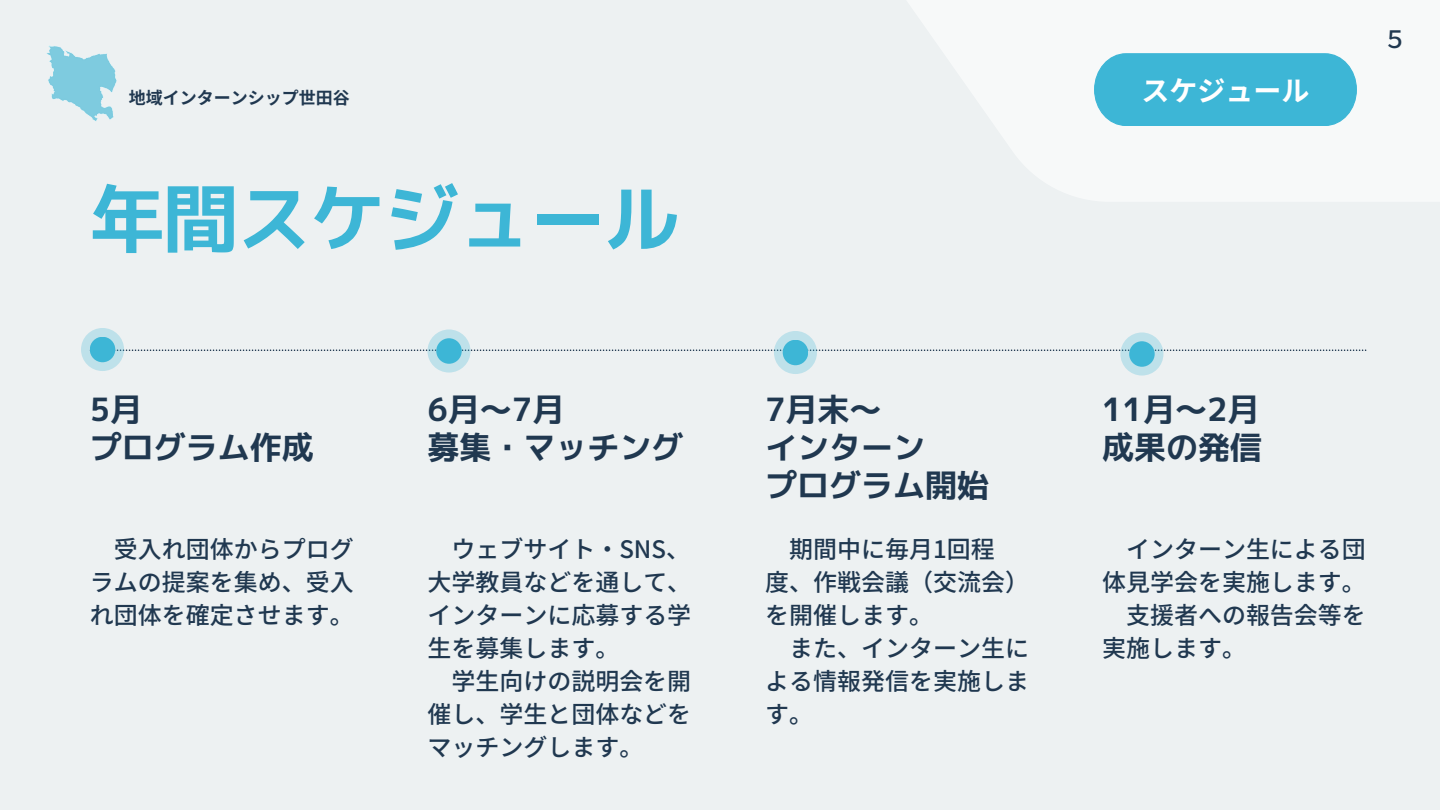
<style>
.page{position:relative;width:1440px;height:810px;background:#edf1f2}
.page>*{position:absolute;margin:0;border:0;box-sizing:border-box;transform-origin:0 0}
.t1{font:75px "mplus 1 p bold";letter-spacing:-.02em;color:#3db6d6}
.t2{font:32px "mplus 1 p bold";color:#203850}
.t3{font:700 28px "Source Han Sans JP";color:#fff}
.t4{font:500 24px/33px "Source Han Sans JP";color:#203850;text-align:justify}
.t5{font:700 17px "Source Han Sans JP";color:#203850}
</style>
<div class="page">
<svg style="left:124px;top:350px;width:1242px;height:1px"></svg>
<svg style="left:81px;top:328px;width:43px;height:43px"></svg>
<div style="left:90px;top:337px;width:25px;height:25px;background:#3db6d6;border-radius:50%"></div>
<svg style="left:427px;top:329px;width:44px;height:44px"></svg>
<div style="left:436px;top:338px;width:26px;height:26px;background:#3db6d6;border-radius:50%"></div>
<svg style="left:774px;top:331px;width:43px;height:43px"></svg>
<div style="left:783px;top:340px;width:25px;height:25px;background:#3db6d6;border-radius:50%"></div>
<svg style="left:1120px;top:332px;width:43px;height:44px"></svg>
<div style="left:1129px;top:341px;width:26px;height:26px;background:#3db6d6;border-radius:50%"></div>
<div style="left:880px;top:0;width:560px;height:202px;background:#f7f9f9"></div>
<div style="left:1094px;top:53px;width:263px;height:73px;background:#3db6d6"></div>
<img style="left:46px;top:45px;width:71px;height:76px">
<p class="t5" style="left:129px;top:85px;width:221px">地域インターンシップ世田谷</p>
<p class="t1" style="left:90px;top:165px;width:591px">年間スケジュール</p>
<p class="t2" style="left:90px;top:386px;width:54px">5月</p>
<p class="t2" style="left:90px;top:425px;width:225px">プログラム作成</p>
<p class="t4" style="left:90px;top:531px;width:265px;text-indent:24px">受入れ団体からプログラムの提案を集め、受入れ団体を確定させます。</p>
<p class="t2" style="left:427px;top:386px;width:138px">6月～7月</p>
<p class="t2" style="left:427px;top:425px;width:257px">募集・マッチング</p>
<p class="t4" style="left:427px;top:531px;width:265px;text-indent:24px">ウェブサイト・SNS、大学教員などを通して、インターンに応募する学生を募集します。</p>
<p class="t4" style="left:427px;top:663px;width:265px;text-indent:24px">学生向けの説明会を開催し、学生と団体などをマッチングします。</p>
<p class="t2" style="left:765px;top:386px;width:118px">7月末～</p>
<p class="t2" style="left:765px;top:425px;width:161px">インターン</p>
<p class="t2" style="left:765px;top:463px;width:225px">プログラム開始</p>
<p class="t4" style="left:765px;top:531px;width:265px;text-align:left;text-indent:24px">期間中に毎月 1回程<br>度、作戦会議（交流会）を開催します。</p>
<p class="t4" style="left:765px;top:630px;width:265px;text-indent:24px">また、インターン生による情報発信を実施します。</p>
<p class="t3" style="left:1142px;top:68px;width:169px">スケジュール</p>
<p class="t4" style="left:1383px;top:22px;width:25px">５</p>
<p class="t2" style="left:1102px;top:386px;width:159px">11月～2月</p>
<p class="t2" style="left:1102px;top:425px;width:161px">成果の発信</p>
<p class="t4" style="left:1102px;top:531px;width:265px;text-align:right">インターン生による団体見学会を実施します。</p>
<p class="t4" style="left:1102px;top:597px;width:265px;text-indent:24px">支援者への報告会等を実施します。</p>
</div>
